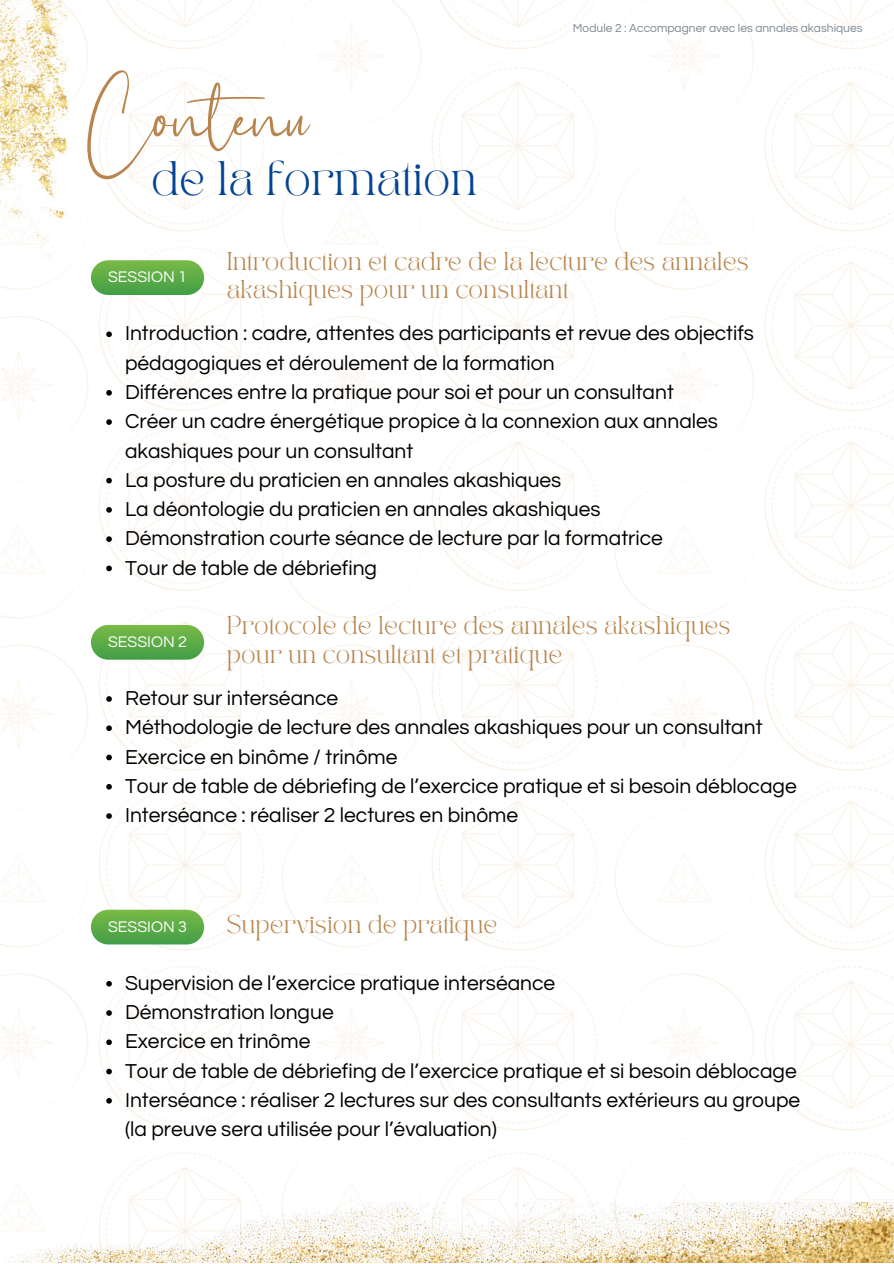
<style>
.page{position:relative;width:894px;height:1264px;background:#fff}
.page>*{position:absolute;margin:0;border:0;box-sizing:border-box;transform-origin:0 0}
.t1{font:156px "Holistic Signature";color:#b7854d}
.t2{font:33.75px "TAN PEARL Regular";color:#024493}
.t3{font:21px/29.2px "Questrial";color:#000}
.t4{font:18px/28.2px "TAN PEARL Regular";color:#b7854d}
.t5{font:15.9px "Questrial";color:#fff}
.t6{font:12px "Questrial";color:#7e8994}
</style>
<div class="page">
<img style="left:0;top:0;width:893px;height:1263px">
<svg style="left:106px;top:331px;width:6px;height:6px"></svg>
<svg style="left:106px;top:390px;width:6px;height:5px"></svg>
<svg style="left:106px;top:419px;width:6px;height:6px"></svg>
<svg style="left:106px;top:478px;width:6px;height:5px"></svg>
<svg style="left:106px;top:507px;width:6px;height:5px"></svg>
<svg style="left:106px;top:536px;width:6px;height:6px"></svg>
<svg style="left:106px;top:565px;width:6px;height:6px"></svg>
<svg style="left:106px;top:696px;width:6px;height:5px"></svg>
<svg style="left:106px;top:725px;width:6px;height:6px"></svg>
<svg style="left:106px;top:754px;width:6px;height:6px"></svg>
<svg style="left:106px;top:784px;width:6px;height:5px"></svg>
<svg style="left:106px;top:813px;width:6px;height:5px"></svg>
<svg style="left:106px;top:980px;width:6px;height:6px"></svg>
<svg style="left:106px;top:1010px;width:6px;height:5px"></svg>
<svg style="left:106px;top:1039px;width:6px;height:6px"></svg>
<svg style="left:106px;top:1068px;width:6px;height:6px"></svg>
<svg style="left:106px;top:1097px;width:6px;height:6px"></svg>
<svg style="left:91px;top:260px;width:113px;height:35px"></svg>
<div style="left:91px;top:625px;width:113px;height:34px;background:linear-gradient(to bottom,#7aba48,#449f46);border-radius:17px"></div>
<svg style="left:91px;top:909px;width:113px;height:35px"></svg>
<img style="left:0;top:0;width:68px;height:260px">
<img style="left:0;top:1202px;width:893px;height:60px">
<h1 class="t1" style="left:89px;top:44px;width:220px">Contenu</h1>
<h2 class="t2" style="left:151px;top:161px;width:327px">de la formation</h2>
<p class="t6" style="left:572px;top:23px;width:291px">Module 2 : Accompagner avec les annales akashiques</p>
<p class="t5" style="left:108px;top:269px;width:80px">SESSION 1</p>
<p class="t4" style="left:227px;top:249px;width:523px">Introduction et cadre de la lecture des annales akashiques pour un consultant</p>
<p class="t3" style="left:125px;top:319px;width:630px">Introduction : cadre, attentes des participants et revue des objectifs pédagogiques et déroulement de la formation<br>Différences entre la pratique pour soi et pour un consultant<br>Créer un cadre énergétique propice à la connexion aux annales akashiques pour un consultant<br>La posture du praticien en annales akashiques<br>La déontologie du praticien en annales akashiques<br>Démonstration courte séance de lecture par la formatrice<br>Tour de table de débriefing</p>
<p class="t5" style="left:108px;top:634px;width:80px">SESSION 2</p>
<p class="t4" style="left:227px;top:613px;width:505px">Protocole de lecture des annales akashiques pour un consultant et pratique</p>
<p class="t3" style="left:125px;top:684px;width:673px">Retour sur interséance<br>Méthodologie de lecture des annales akashiques pour un consultant Exercice en binôme / trinôme<br>Tour de table de débriefing de l’exercice pratique et si besoin déblocage Interséance : réaliser 2 lectures en binôme</p>
<p class="t5" style="left:108px;top:918px;width:80px">SESSION 3</p>
<p class="t4" style="left:227px;top:912px;width:272px">Supervision de pratique</p>
<p class="t3" style="left:125px;top:968px;width:676px">Supervision de l’exercice pratique interséance<br>Démonstration longue<br>Exercice en trinôme<br>Tour de table de débriefing de l’exercice pratique et si besoin déblocage Interséance : réaliser 2 lectures sur des consultants extérieurs au groupe (la preuve sera utilisée pour l’évaluation)</p>
</div>
